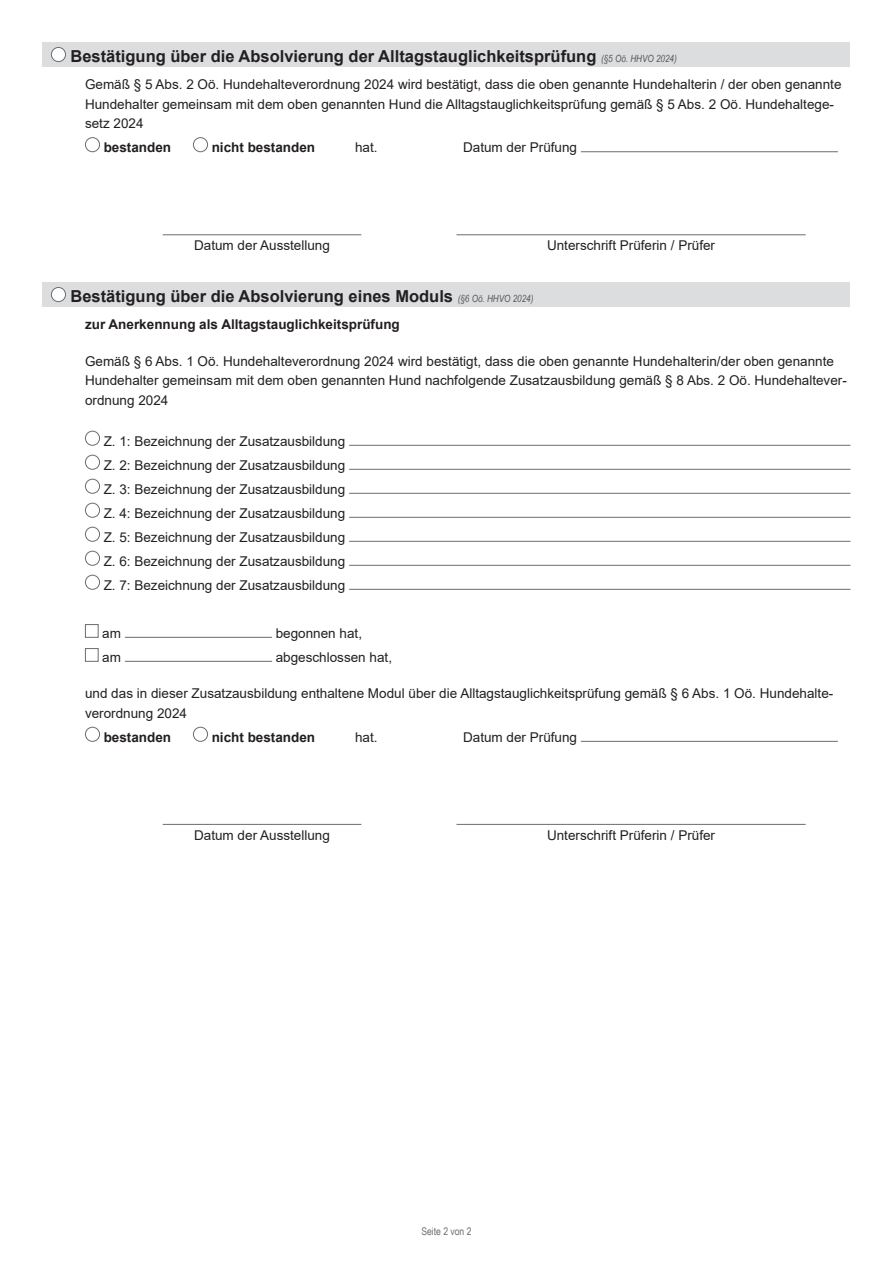
<style>
.page{position:relative;width:893px;height:1263px;background:#fff}
.page>*{position:absolute;margin:0;border:0;box-sizing:border-box;transform-origin:0 0}
.t1{font:700 16.5px "Arial";color:#231f20}
.t2{font:13.5px/24px "Arial";color:#231f20}
.t3{font:700 13.5px "Arial";color:#231f20}
.t4{font:10.5px "Arial Narrow";color:#6c6d70}
.s1{font-family:"Arial Narrow";font-weight:400;font-style:italic;font-size:9.9px;color:#57585a}
</style>
<div class="page">
<div style="left:43px;top:43px;width:807px;height:24px;background:#dcdddf"></div>
<div style="left:51px;top:47px;width:15px;height:15px;background:#fff;border-radius:50%"></div>
<div style="left:51px;top:47px;width:15px;height:15px;border:1px solid #6c6d70;border-radius:50%"></div>
<div style="left:43px;top:283px;width:807px;height:24px;background:#dcdddf"></div>
<div style="left:51px;top:287px;width:15px;height:15px;background:#fff;border-radius:50%"></div>
<div style="left:51px;top:287px;width:15px;height:15px;border:1px solid #6c6d70;border-radius:50%"></div>
<div style="left:85px;top:137px;width:15px;height:15px;border:1px solid #6c6d70;border-radius:50%"></div>
<div style="left:193px;top:137px;width:15px;height:15px;border:1px solid #6c6d70;border-radius:50%"></div>
<hr style="left:581px;top:151px;width:257px;height:1px;background:#6c6d70">
<hr style="left:163px;top:234px;width:198px;height:1px;background:#6c6d70">
<hr style="left:456px;top:234px;width:350px;height:1px;background:#6c6d70">
<div style="left:85px;top:431px;width:15px;height:15px;border:1px solid #6c6d70;border-radius:50%"></div>
<hr style="left:349px;top:445px;width:501px;height:1px;background:#6c6d70">
<div style="left:85px;top:455px;width:15px;height:15px;border:1px solid #6c6d70;border-radius:50%"></div>
<hr style="left:349px;top:469px;width:501px;height:1px;background:#6c6d70">
<div style="left:85px;top:479px;width:15px;height:15px;border:1px solid #6c6d70;border-radius:50%"></div>
<hr style="left:349px;top:493px;width:501px;height:1px;background:#6c6d70">
<div style="left:85px;top:503px;width:15px;height:15px;border:1px solid #6c6d70;border-radius:50%"></div>
<hr style="left:349px;top:517px;width:501px;height:1px;background:#6c6d70">
<div style="left:85px;top:527px;width:15px;height:15px;border:1px solid #6c6d70;border-radius:50%"></div>
<hr style="left:349px;top:541px;width:501px;height:1px;background:#6c6d70">
<div style="left:85px;top:551px;width:15px;height:15px;border:1px solid #6c6d70;border-radius:50%"></div>
<hr style="left:349px;top:565px;width:501px;height:1px;background:#6c6d70">
<div style="left:85px;top:575px;width:15px;height:15px;border:1px solid #6c6d70;border-radius:50%"></div>
<hr style="left:349px;top:589px;width:501px;height:1px;background:#6c6d70">
<div style="left:85px;top:624px;width:14px;height:14px;border:1px solid #6c6d70"></div>
<hr style="left:125px;top:637px;width:147px;height:1px;background:#6c6d70">
<div style="left:85px;top:648px;width:14px;height:14px;border:1px solid #6c6d70"></div>
<hr style="left:125px;top:661px;width:147px;height:1px;background:#6c6d70">
<div style="left:85px;top:727px;width:15px;height:15px;border:1px solid #6c6d70;border-radius:50%"></div>
<div style="left:193px;top:727px;width:15px;height:15px;border:1px solid #6c6d70;border-radius:50%"></div>
<hr style="left:581px;top:741px;width:257px;height:1px;background:#6c6d70">
<hr style="left:163px;top:824px;width:198px;height:1px;background:#6c6d70">
<hr style="left:456px;top:824px;width:350px;height:1px;background:#6c6d70">
<p class="t1" style="left:70px;top:45px;width:608px">Bestätigung über die Absolvierung der Alltagstauglichkeitsprüfung <span class="s1">(§5 Oö. HHVO 2024)</span></p>
<p class="t2" style="left:85px;top:75px;width:758px;line-height:19.5px">Gemäß § 5 Abs. 2 Oö. Hundehalteverordnung 2024 wird bestätigt, dass die oben genannte Hundehalterin / der oben genannte<br>Hundehalter gemeinsam mit dem oben genannten Hund die Alltagstauglichkeitsprüfung gemäß § 5 Abs. 2 Oö. Hundehaltege&shy;setz 2024</p>
<p class="t3" style="left:104px;top:138px;width:69px">bestanden</p>
<p class="t3" style="left:212px;top:138px;width:105px">nicht bestanden</p>
<p class="t2" style="left:355px;top:135px;width:24px">hat.</p>
<p class="t2" style="left:463px;top:135px;width:116px">Datum der Prüfung</p>
<p class="t2" style="left:194px;top:233px;width:137px">Datum der Ausstellung</p>
<p class="t2" style="left:547px;top:233px;width:170px">Unterschrift Prüferin / Prüfer</p>
<p class="t1" style="left:70px;top:285px;width:464px">Bestätigung über die Absolvierung eines Moduls <span class="s1">(§6 Oö. HHVO 2024)</span></p>
<p class="t3" style="left:85px;top:315px;width:316px">zur Anerkennung als Alltagstauglichkeitsprüfung</p>
<p class="t2" style="left:85px;top:351px;width:763px;line-height:19.5px">Gemäß § 6 Abs. 1 Oö. Hundehalteverordnung 2024 wird bestätigt, dass die oben genannte Hundehalterin/der oben genannte<br>Hundehalter gemeinsam mit dem oben genannten Hund nachfolgende Zusatzausbildung gemäß § 8 Abs. 2 Oö. Hundehaltever&shy;ordnung 2024</p>
<p class="t2" style="left:104px;top:429px;width:243px;text-align:justify">Z. 1: Bezeichnung der Zusatzausbildung Z. 2: Bezeichnung der Zusatzausbildung Z. 3: Bezeichnung der Zusatzausbildung Z. 4: Bezeichnung der Zusatzausbildung Z. 5: Bezeichnung der Zusatzausbildung Z. 6: Bezeichnung der Zusatzausbildung Z. 7: Bezeichnung der Zusatzausbildung</p>
<p class="t2" style="left:102px;top:621px;width:20px">am</p>
<p class="t2" style="left:276px;top:621px;width:88px">begonnen hat,</p>
<p class="t2" style="left:102px;top:645px;width:20px">am</p>
<p class="t2" style="left:276px;top:645px;width:118px">abgeschlossen hat,</p>
<p class="t2" style="left:85px;top:684px;width:750px;line-height:19.5px">und das in dieser Zusatzausbildung enthaltene Modul über die Alltagstauglichkeitsprüfung gemäß § 6 Abs. 1 Oö. Hundehalte&shy;verordnung 2024</p>
<p class="t3" style="left:104px;top:727px;width:69px">bestanden</p>
<p class="t3" style="left:212px;top:727px;width:105px">nicht bestanden</p>
<p class="t2" style="left:355px;top:725px;width:24px">hat.</p>
<p class="t2" style="left:463px;top:725px;width:116px">Datum der Prüfung</p>
<p class="t2" style="left:194px;top:823px;width:137px">Datum der Ausstellung</p>
<p class="t2" style="left:547px;top:823px;width:170px">Unterschrift Prüferin / Prüfer</p>
<p class="t4" style="left:421px;top:1223px;width:52px">Seite 2 von 2</p>
</div>
